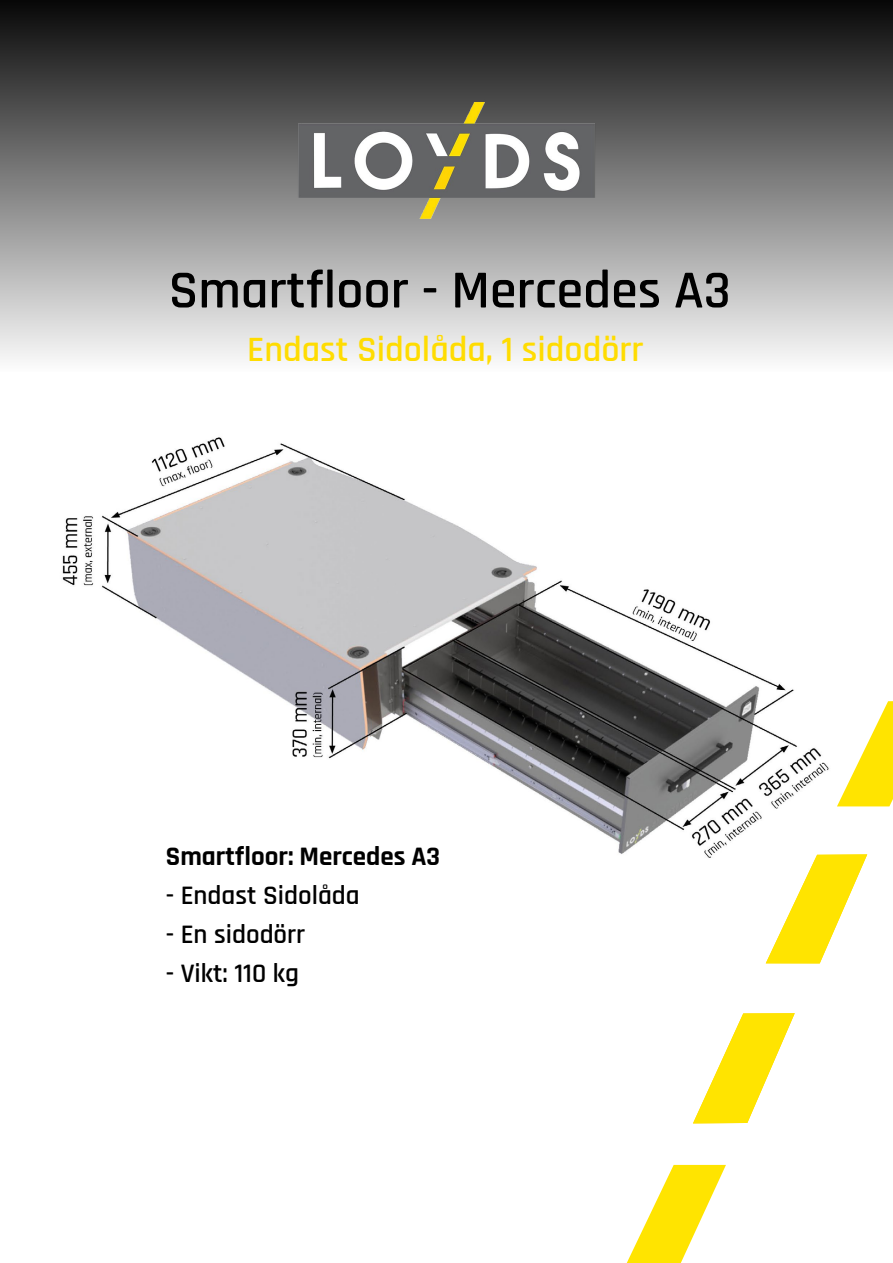
<style>
.page{position:relative;width:893px;height:1263px;background:#fff}
.page>*{position:absolute;margin:0;border:0;box-sizing:border-box;transform-origin:0 0}
.t1{font:600 54px "Rajdhani";color:#000}
.t2{font:600 36px "Rajdhani";color:#ffdc01}
.t3{font:600 27px "Rajdhani";color:#000}
.t4{font:700 27px "Rajdhani";color:#000}
</style>
<div class="page">
<img style="left:62px;top:437px;width:828px;height:418px">
<svg style="left:627px;top:1165px;width:99px;height:98px"></svg>
<svg style="left:837px;top:701px;width:56px;height:105px"></svg>
<svg style="left:693px;top:854px;width:174px;height:269px"></svg>
<div style="left:0;top:0;width:893px;height:372px;background:linear-gradient(to bottom,#070707,#fcfcfc)"></div>
<img style="left:292px;top:98px;width:308px;height:125px">
<h1 class="t1" style="left:169px;top:258px;width:564px">Smartfloor - Mercedes A3</h1>
<h2 class="t2" style="left:247px;top:328px;width:398px">Endast Sidolåda, 1 sidodörr</h2>
<p class="t4" style="left:166px;top:840px;width:276px">Smartfloor: Mercedes A3</p>
<p class="t3" style="left:166px;top:879px;width:195px">- Endast Sidolåda</p>
<p class="t3" style="left:166px;top:918px;width:141px">- En sidodörr</p>
<p class="t3" style="left:166px;top:957px;width:135px">- Vikt: 110 kg</p>
</div>
